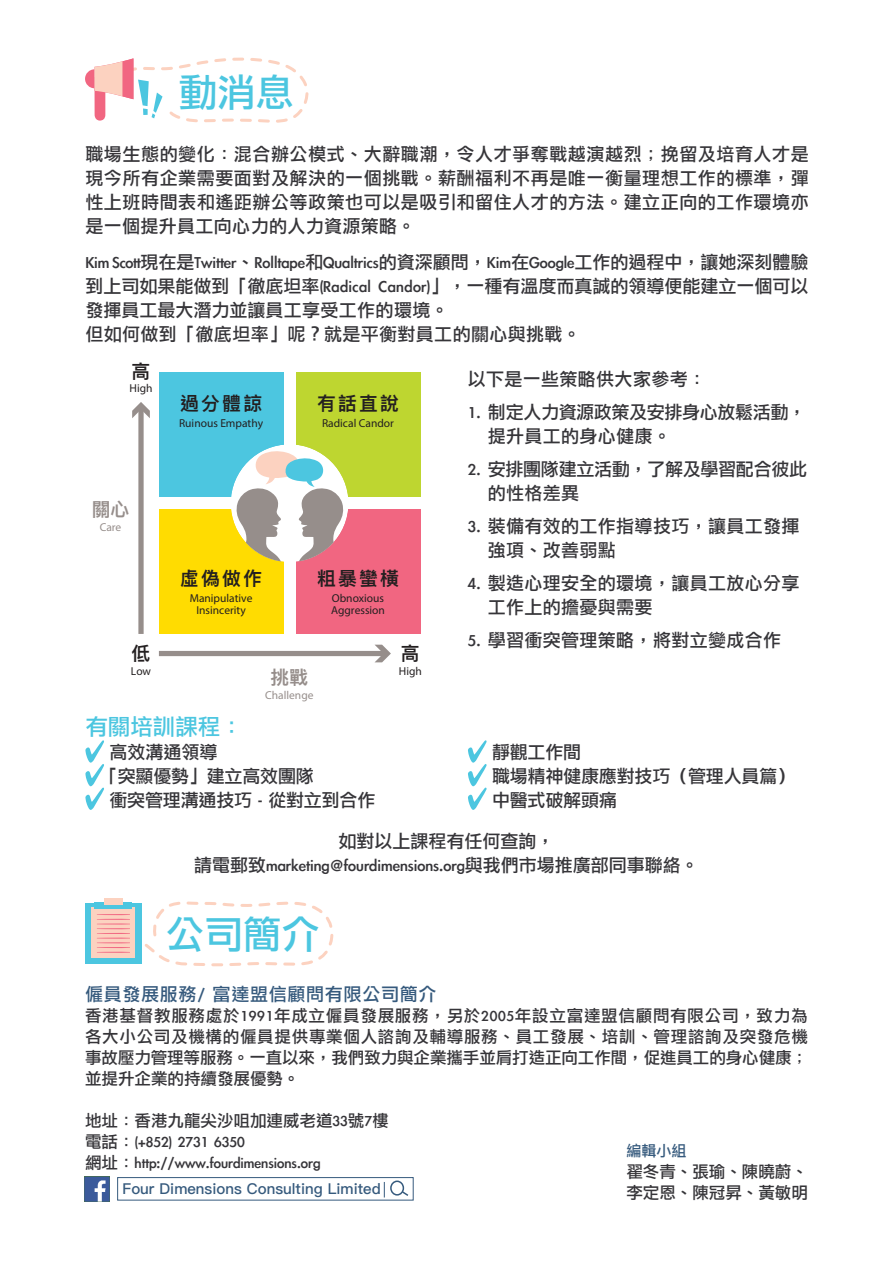
<style>
.page{position:relative;width:893px;height:1263px;background:#fff}
.page>*{position:absolute;margin:0;border:0;box-sizing:border-box;transform-origin:0 0}
.t1{font:38.55px "Li Gothic Med";color:#4cc6e0}
.t2{font:22.5px "Li Gothic Med";color:#4cc6e0}
.t3{font:600 18.75px "Ping Fang HK";letter-spacing:.12em;color:#231f20}
.t4{font:600 18.75px "Ping Fang HK";color:#968e8b}
.t5{font:18px/24px "Li Gothic Med";color:#363539}
.t6{font:18px/24px "Li Gothic Med";letter-spacing:.02em;color:#363539}
.t7{font:18px/24px "Li Gothic Med";letter-spacing:-.02em;color:#363539}
.t8{font:18px "Li Gothic Med";letter-spacing:.04em;color:#365a7d}
.t9{font:16.5px/21px "Li Gothic Med";color:#363539}
.t10{font:500 15px "Ping Fang HK";color:#365a7d}
.t11{font:11.55px/11.6px "Myriad Pro";color:#231f20}
.t12{font:11.55px "Myriad Pro";color:#968e8b}
</style>
<div class="page">
<svg style="left:145px;top:901px;width:189px;height:66px"></svg>
<div style="left:85px;top:903px;width:57px;height:61px;background:#4cc6e0"></div>
<div style="left:92px;top:907px;width:43px;height:51px;background:#fcd2c0"></div>
<div style="left:95px;top:902px;width:37px;height:7px;background:#4cc6e0"></div>
<div style="left:104px;top:898px;width:19px;height:6px;background:#fcd2c0"></div>
<hr style="left:97px;top:914px;width:33px;height:1px;background:#f16681;border-radius:50%">
<hr style="left:97px;top:919px;width:33px;height:1px;background:#f16681;border-radius:50%">
<hr style="left:97px;top:923px;width:33px;height:2px;background:#f16681;border-radius:50%">
<hr style="left:97px;top:928px;width:33px;height:1px;background:#f16681;border-radius:50%">
<hr style="left:97px;top:933px;width:33px;height:1px;background:#f16681;border-radius:50%">
<hr style="left:97px;top:937px;width:33px;height:2px;background:#f16681;border-radius:50%">
<hr style="left:97px;top:942px;width:33px;height:1px;background:#f16681;border-radius:50%">
<hr style="left:97px;top:947px;width:33px;height:1px;background:#f16681;border-radius:50%">
<hr style="left:97px;top:951px;width:33px;height:2px;background:#f16681;border-radius:50%">
<img style="left:85px;top:1176px;width:24px;height:25px">
<div style="left:117px;top:1177px;width:296px;height:23px;border:1px solid #365a7d"></div>
<svg style="left:384px;top:1182px;width:1px;height:15px"></svg>
<svg style="left:401px;top:1190px;width:8px;height:6px"></svg>
<div style="left:390px;top:1180px;width:14px;height:15px;border:2px solid #365a7d;border-radius:50%"></div>
<svg style="left:85px;top:57px;width:224px;height:66px"></svg>
<div style="left:159px;top:372px;width:124px;height:125px;background:#4cc6e0"></div>
<div style="left:296px;top:372px;width:124px;height:125px;background:#bed630"></div>
<div style="left:159px;top:509px;width:124px;height:125px;background:#ffdc01"></div>
<div style="left:296px;top:509px;width:124px;height:125px;background:#f16681"></div>
<div style="left:159px;top:651px;width:226px;height:5px;background:#968e8b"></div>
<svg style="left:375px;top:645px;width:16px;height:17px"></svg>
<div style="left:138px;top:408px;width:6px;height:226px;background:#968e8b"></div>
<svg style="left:132px;top:402px;width:18px;height:16px"></svg>
<div style="left:231px;top:444px;width:117px;height:118px;background:#fff;border-radius:50%"></div>
<svg style="left:234px;top:450px;width:112px;height:112px"></svg>
<svg style="left:85px;top:740px;width:19px;height:70px"></svg>
<svg style="left:468px;top:740px;width:19px;height:70px"></svg>
<h1 class="t1" style="left:178px;top:73px;width:117px">動消息</h1>
<p class="t5" style="left:85px;top:142px;width:725px;text-align:justify">職場生態的變化：混合辦公模式、大辭職潮，令人才爭奪戰越演越烈；挽留及培育人才是現今所有企業需要面對及解決的一個挑戰。薪酬福利不再是唯一衡量理想工作的標準，彈性上班時間表和遙距辦公等政策也可以是吸引和留住人才的方法。建立正向的工作環境亦是一個提升員工向心力的人力資源策略。</p>
<p class="t5" style="left:85px;top:250px;width:725px">Kim Scott現在是Twitter、Rolltape和Qualtrics的資深顧問，Kim在Google工作的過程中，讓她深刻體驗到上司如果能做到「徹底坦率(Radical Candor)」，一種有溫度而真誠的領導便能建立一個可以發揮員工最大潛力並讓員工享受工作的環境。<br>但如何做到「徹底坦率」呢？就是平衡對員工的關心與挑戰。</p>
<p class="t3" style="left:132px;top:359px;width:20px">高</p>
<p class="t11" style="left:130px;top:383px;width:24px">High</p>
<p class="t4" style="left:92px;top:498px;width:39px">關心</p>
<p class="t12" style="left:100px;top:520px;width:23px">Care</p>
<p class="t3" style="left:132px;top:642px;width:20px">低</p>
<p class="t11" style="left:131px;top:665px;width:22px">Low</p>
<p class="t3" style="left:180px;top:392px;width:83px">過分體諒</p>
<p class="t11" style="left:179px;top:417px;width:86px">Ruinous Empathy</p>
<p class="t3" style="left:317px;top:392px;width:83px">有話直說</p>
<p class="t11" style="left:322px;top:417px;width:73px">Radical Candor</p>
<p class="t3" style="left:180px;top:566px;width:83px">虛偽做作</p>
<p class="t11" style="left:190px;top:592px;width:64px;text-align:center">Manipulative<br>Insincerity</p>
<p class="t3" style="left:317px;top:566px;width:83px">粗暴蠻橫</p>
<p class="t11" style="left:331px;top:592px;width:55px">Obnoxious<br>Aggression</p>
<p class="t4" style="left:271px;top:665px;width:39px">挑戰</p>
<p class="t12" style="left:265px;top:688px;width:50px">Challenge</p>
<p class="t3" style="left:401px;top:642px;width:20px">高</p>
<p class="t11" style="left:399px;top:665px;width:24px">High</p>
<p class="t6" style="left:468px;top:367px;width:240px">以下是一些策略供大家參考：</p>
<p class="t7" style="left:488px;top:400px;width:320px;text-indent:-20px">1. 制定人力資源政策及安排身心放鬆活動，提升員工的身心健康。</p>
<p class="t5" style="left:488px;top:457px;width:321px;text-indent:-20px">2. 安排團隊建立活動，了解及學習配合彼此的性格差異</p>
<p class="t6" style="left:488px;top:514px;width:313px;text-indent:-20px">3. 裝備有效的工作指導技巧，讓員工發揮強項、改善弱點</p>
<p class="t6" style="left:488px;top:571px;width:313px;text-indent:-20px">4. 製造心理安全的環境，讓員工放心分享工作上的擔憂與需要</p>
<p class="t6" style="left:468px;top:628px;width:315px">5. 學習衝突管理策略，將對立變成合作</p>
<p class="t2" style="left:85px;top:715px;width:159px">有關培訓課程：</p>
<p class="t5" style="left:109px;top:740px;width:109px">高效溝通領導</p>
<p class="t5" style="left:100px;top:764px;width:216px">「突顯優勢」建立高效團隊</p>
<p class="t5" style="left:109px;top:788px;width:267px">衝突管理溝通技巧 - 從對立到合作</p>
<p class="t5" style="left:492px;top:740px;width:305px">靜觀工作間<br>職場精神健康應對技巧（管理人員篇）中醫式破解頭痛</p>
<p class="t5" style="left:194px;top:829px;width:506px;text-align:center">如對以上課程有任何查詢，<br>請電郵致marketing@fourdimensions.org與我們市場推廣部同事聯絡。</p>
<h1 class="t1" style="left:166px;top:915px;width:156px">公司簡介</h1>
<p class="t8" style="left:85px;top:985px;width:353px">僱員發展服務/ 富達盟信顧問有限公司簡介</p>
<p class="t9" style="left:85px;top:1006px;width:724px;text-align:justify">香港基督教服務處於1991年成立僱員發展服務，另於2005年設立富達盟信顧問有限公司，致力為各大小公司及機構的僱員提供專業個人諮詢及輔導服務、員工發展、培訓、管理諮詢及突發危機事故壓力管理等服務。一直以來，我們致力與企業攜手並肩打造正向工作間，促進員工的身心健康；並提升企業的持續發展優勢。</p>
<p class="t9" style="left:85px;top:1111px;width:305px">地址：香港九龍尖沙咀加連威老道33號7樓電話：(+852) 2731 6350<br>網址：http://www.fourdimensions.org</p>
<p class="t10" style="left:626px;top:1142px;width:61px">編輯小組</p>
<p class="t9" style="left:626px;top:1162px;width:183px">翟冬青、張瑜、陳曉蔚、李定恩、陳冠昇、黃敏明</p>
<p class="t10" style="left:123px;top:1180px;width:260px">Four Dimensions Consulting Limited</p>
</div>
